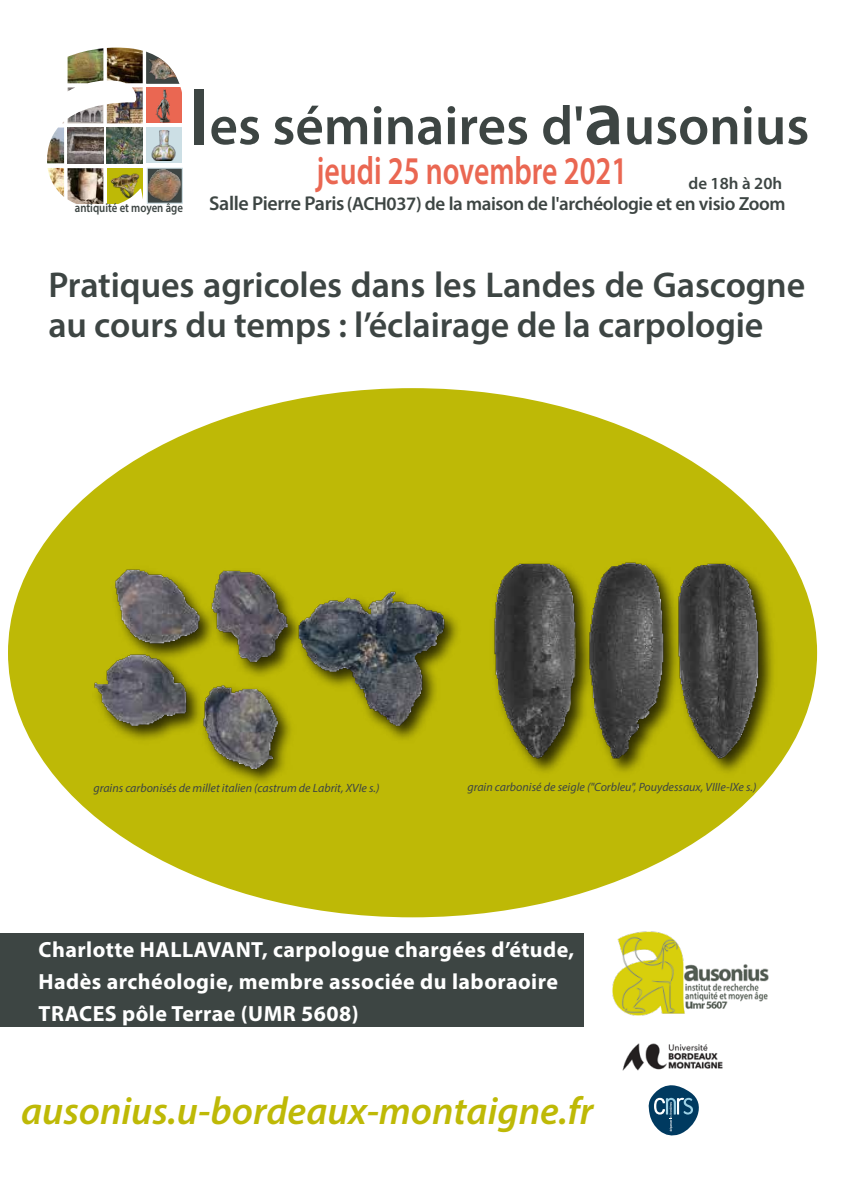
<style>
.page{position:relative;width:842px;height:1191px;background:#fff}
.page>*{position:absolute;margin:0;border:0;box-sizing:border-box;transform-origin:0 0}
.t1{font:600 55.2px "Myriad Pro";color:#3d4543}
.t2{font:600 39.4px "Myriad Pro";color:#ea6752;scale:.75 1}
.t3{font:italic 600 39px "Myriad Pro";color:#beb906}
.t4{font:600 36px/40px "Myriad Pro";letter-spacing:-.005em;color:#3d4543}
.t5{font:700 22px/32px "Myriad Pro";letter-spacing:.02em;color:#fff}
.t6{font:600 19px "Myriad Pro";letter-spacing:-.02em;color:#3d4543}
.t7{font:600 17px "Myriad Pro";color:#3d4543}
.t8{font:600 12.7px "Myriad Pro";color:#3d4543;scale:.85 1}
.t9{font:italic 12px "Myriad Pro";color:#3d4543}
.s1{font-size:77.8px}
.s2{font-size:20px}
</style>
<div class="page">
<div style="left:0;top:933px;width:583px;height:93px;background:#3d4543"></div>
<img style="left:612px;top:931px;width:157px;height:84px">
<svg style="left:648px;top:1085px;width:51px;height:51px"></svg>
<img style="left:622px;top:1043px;width:101px;height:28px">
<div style="left:8px;top:388px;width:809px;height:529px;background:#beb906;border-radius:50%"></div>
<img style="left:94px;top:569px;width:364px;height:213px">
<img style="left:494px;top:562px;width:283px;height:222px">
<svg style="left:146px;top:51px;width:34px;height:33px"></svg>
<img style="left:149px;top:53px;width:29px;height:27px">
<svg style="left:107px;top:168px;width:36px;height:36px"></svg>
<img style="left:111px;top:173px;width:28px;height:25px">
<div style="left:147px;top:168px;width:36px;height:36px;background:#3d4543;border:1px solid #ccdfe5"></div>
<img style="left:149px;top:169px;width:32px;height:31px">
<div style="left:146px;top:87px;width:36px;height:36px;background:#ea6752"></div>
<img style="left:155px;top:89px;width:16px;height:33px">
<img style="left:47px;top:127px;width:17px;height:36px">
<img style="left:107px;top:127px;width:36px;height:36px">
<img style="left:107px;top:87px;width:36px;height:36px">
<img style="left:68px;top:168px;width:35px;height:36px">
<img style="left:68px;top:87px;width:35px;height:36px">
<img style="left:107px;top:48px;width:36px;height:35px">
<img style="left:68px;top:127px;width:35px;height:36px">
<img style="left:68px;top:48px;width:35px;height:35px">
<img style="left:48px;top:168px;width:16px;height:29px">
<div style="left:146px;top:127px;width:36px;height:36px;background:#ccdfe5"></div>
<img style="left:151px;top:131px;width:25px;height:29px">
<p class="t8" style="left:75px;top:200px;width:129px">antiquité et moyen âge</p>
<h1 class="t1" style="left:189px;top:90px;width:621px"><span class="s1">l</span>es séminaires d'<span class="s1">a</span>usonius</h1>
<h2 class="t2" style="left:316px;top:145px;width:416px">jeudi 25 novembre 2021</h2>
<p class="t7" style="left:688px;top:173px;width:95px">de 18h à 20h</p>
<p class="t6" style="left:209px;top:192px;width:578px"><span class="s2">Salle Pierre Paris</span> (ACH037) de la maison de l'archéologie et en visio Zoom</p>
<h3 class="t4" style="left:48px;top:264px;width:758px">Pratiques agricoles dans les Landes de Gascogne au cours du temps : l’éclairage de la carpologie</h3>
<p class="t9" style="left:93px;top:780px;width:288px">grains carbonisés de millet italien (castrum de Labrit, XVIe s.)</p>
<p class="t9" style="left:467px;top:779px;width:290px">grain carbonisé de seigle ("Corbleu", Pouydessaux, VIIIe-IXe s.)</p>
<p class="t5" style="left:39px;top:933px;width:537px">Charlotte HALLAVANT, carpologue chargées d’étude,<br>Hadès archéologie, membre associée du laboraoire<br>TRACES pôle Terrae (UMR 5608)</p>
<h3 class="t3" style="left:21px;top:1086px;width:574px">ausonius.u-bordeaux-montaigne.fr</h3>
</div>
